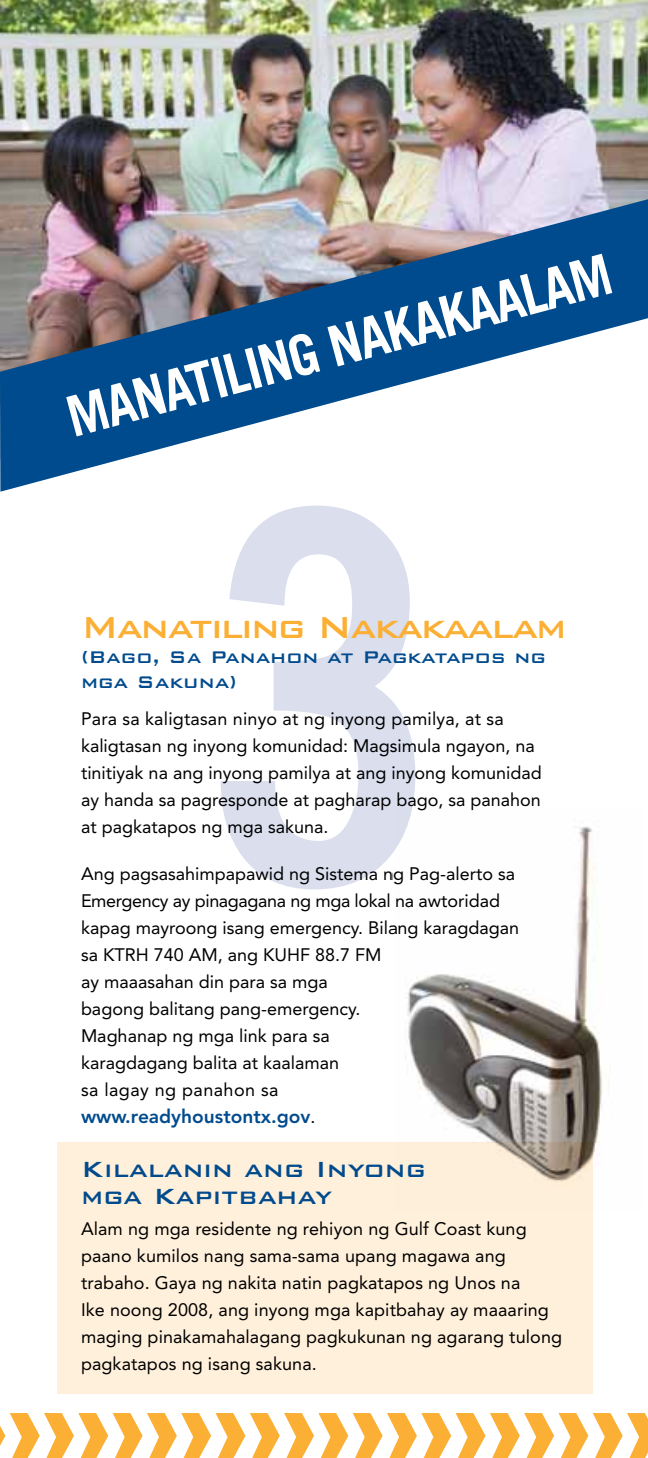
<style>
.page{position:relative;width:648px;height:1458px;background:#fff}
.page>*{position:absolute;margin:0;border:0;box-sizing:border-box;transform-origin:0 0}
.t1{font:700 56.25px "Trade Gothic";color:#fff;scale:.95 1}
.t2{font:500 40.5px "Bank Gothic BT";letter-spacing:-.05em;color:#fbaf34}
.t3{font:500 29.25px/27px "Bank Gothic BT";color:#004b8d}
.t4{font:500 22.5px/24.8px "Bank Gothic BT";color:#004b8d}
.t5{font:800 19.12px "Avenir";color:#004b8d}
.t6{font:18px/27px "Avenir";color:#000}
.s1{font-weight:400;font-size:18px;color:#000}
</style>
<div class="page">
<svg style="left:221px;top:506px;width:194px;height:383px;fill:#dadeed"></svg>
<div style="left:58px;top:1142px;width:535px;height:251px;background:#fff0db"></div>
<img style="left:0;top:0;width:648px;height:199px">
<svg style="left:0;top:1413px;width:648px;height:45px"></svg>
<img style="left:0;top:199px;width:648px;height:293px">
<img style="left:395px;top:809px;width:207px;height:373px">
<h1 class="t1" style="left:59px;top:385px;width:593px;rotate:-15deg">MANATILING NAKAKAALAM</h1>
<h2 class="t2" style="left:81px;top:606px;width:487px">Manatiling Nakakaalam</h2>
<p class="t4" style="left:81px;top:644px;width:467px">(Bago, Sa Panahon at Pagkatapos ng mga Sakuna)</p>
<p class="t6" style="left:81px;top:705px;width:462px">Para sa kaligtasan ninyo at ng inyong pamilya, at sa kaligtasan ng inyong komunidad: Magsimula ngayon, na tinitiyak na ang inyong pamilya at ang inyong komunidad ay handa sa pagresponde at pagharap bago, sa panahon at pagkatapos ng mga sakuna.</p>
<p class="t6" style="left:81px;top:861px;width:440px">Ang pagsasahimpapawid ng Sistema ng Pag-alerto sa Emergency ay pinagagana ng mga lokal na awtoridad kapag mayroong isang emergency. Bilang karagdagan sa KTRH 740 AM, ang KUHF 88.7 FM<br>ay maaasahan din para sa mga<br>bagong balitang pang-emergency.<br>Maghanap ng mga link para sa<br>karagdagang balita at kaalaman<br>sa lagay ng panahon sa</p>
<p class="t5" style="left:81px;top:1105px;width:236px">www.readyhoustontx.gov<span class="s1">.</span></p>
<h3 class="t3" style="left:81px;top:1155px;width:346px">Kilalanin ang Inyong mga Kapitbahay</h3>
<p class="t6" style="left:81px;top:1216px;width:483px">Alam ng mga residente ng rehiyon ng Gulf Coast kung paano kumilos nang sama-sama upang magawa ang trabaho. Gaya ng nakita natin pagkatapos ng Unos na<br>Ike noong 2008, ang inyong mga kapitbahay ay maaaring maging pinakamahalagang pagkukunan ng agarang tulong pagkatapos ng isang sakuna.</p>
</div>
